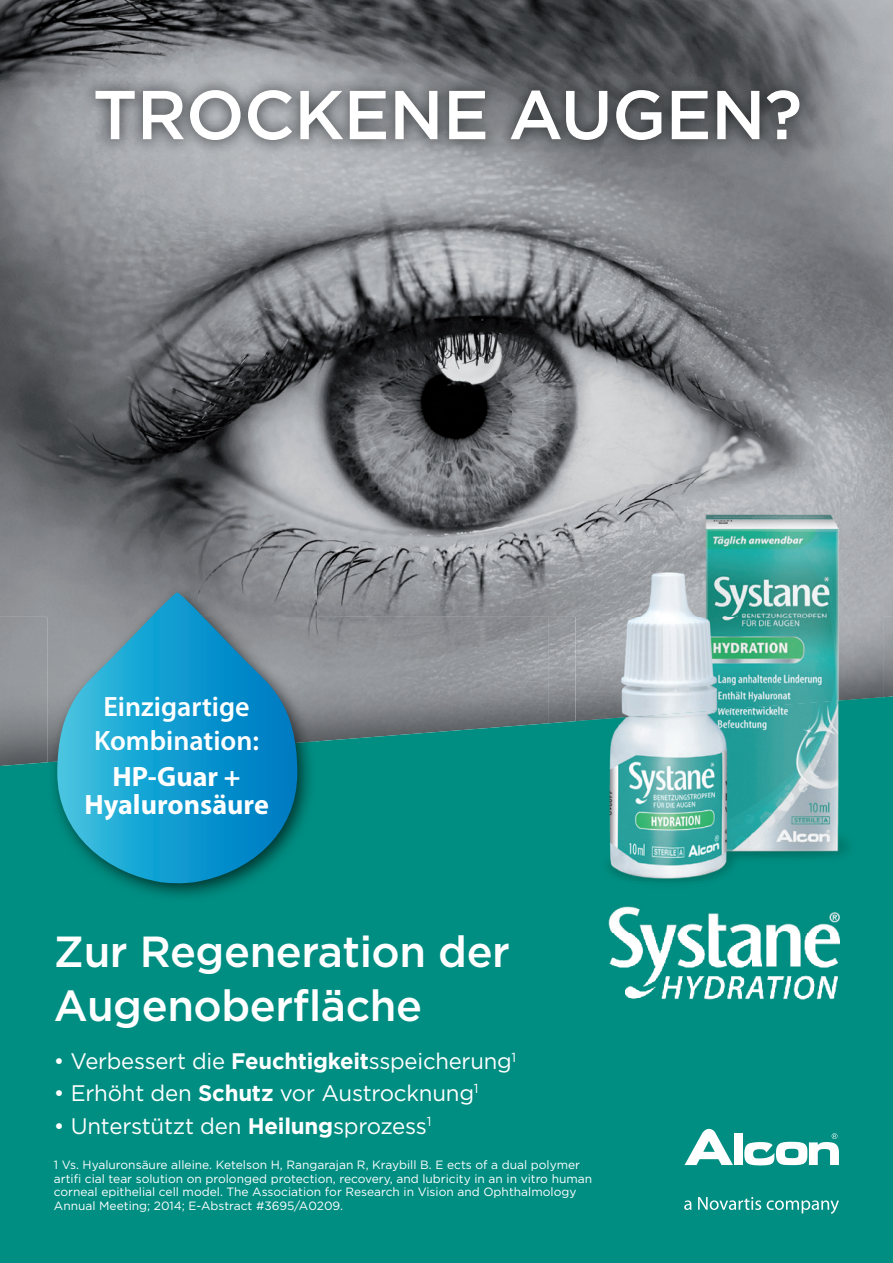
<style>
.page{position:relative;width:893px;height:1263px;background:#fff}
.page>*{position:absolute;margin:0;border:0;box-sizing:border-box;transform-origin:0 0}
.t1{font:500 69px "Gotham";letter-spacing:-.01em;color:#fff}
.t2{font:500 43.5px/54px "Gotham";letter-spacing:-.01em;color:#fff}
.t3{font:600 28.05px/34.7px "Myriad Pro";color:#fff;text-align:center}
.t4{font:700 28.05px/28px "Myriad Pro";color:#fff;text-align:center}
.t5{font:22.5px "Gotham";letter-spacing:-.01em;color:#fff}
.t6{font:12px/13.5px "Gotham";color:#fff}
.s1{font-weight:700}
</style>
<div class="page">
<img style="left:0;top:0;width:893px;height:617px">
<div style="left:0;top:617px;width:48px;height:79px;background:#95989c"></div>
<img style="left:316px;top:617px;width:232px;height:79px">
<img style="left:548px;top:617px;width:27px;height:79px">
<img style="left:883px;top:617px;width:10px;height:79px">
<div style="left:0;top:696px;width:893px;height:567px;background:#008e82"></div>
<img style="left:80px;top:75px;width:735px;height:80px">
<img style="left:48px;top:584px;width:268px;height:157px">
<img style="left:48px;top:741px;width:268px;height:161px">
<svg style="left:57px;top:592px;width:240px;height:291px;background:#2b96bb"></svg>
<img style="left:582px;top:886px;width:301px;height:140px">
<img style="left:575px;top:485px;width:308px;height:212px">
<img style="left:575px;top:697px;width:308px;height:189px">
<img style="left:575px;top:886px;width:7px;height:47px">
<img style="left:883px;top:886px;width:1px;height:47px">
<svg style="left:684px;top:1129px;width:49px;height:36px"></svg>
<div style="left:734px;top:1133px;width:9px;height:32px;background:#fff"></div>
<svg style="left:744px;top:1133px;width:95px;height:32px"></svg>
<svg style="left:684px;top:1200px;width:7px;height:10px"></svg>
<svg style="left:698px;top:1197px;width:63px;height:13px"></svg>
<svg style="left:767px;top:1200px;width:72px;height:14px"></svg>
<h1 class="t1" style="left:93px;top:70px;width:711px">TROCKENE AUGEN?</h1>
<h3 class="t3" style="left:94px;top:688px;width:167px">Einzigartige<br>Kombination:</h3>
<h3 class="t4" style="left:84px;top:762px;width:186px">HP-Guar +<br>Hyaluronsäure</h3>
<h2 class="t2" style="left:54px;top:924px;width:458px">Zur Regeneration der<br>Augenoberfläche</h2>
<h3 class="t5" style="left:54px;top:1047px;width:464px">• Verbessert die <span class="s1">Feuchtigkeit</span>sspeicherung<sup>1</sup></h3>
<h3 class="t5" style="left:54px;top:1078px;width:426px">• Erhöht den <span class="s1">Schutz</span> vor Austrocknung<sup>1</sup></h3>
<h3 class="t5" style="left:54px;top:1111px;width:379px">• Unterstützt den <span class="s1">Heilung</span>sprozess<sup>1</sup></h3>
<p class="t6" style="left:54px;top:1158px;width:540px">1 Vs. Hyaluronsäure alleine. Ketelson H, Rangarajan R, Kraybill B. E ects of a dual polymer artifi cial tear solution on prolonged protection, recovery, and lubricity in an in vitro human corneal epithelial cell model. The Association for Research in Vision and Ophthalmology Annual Meeting; 2014; E-Abstract #3695/A0209.</p>
</div>
